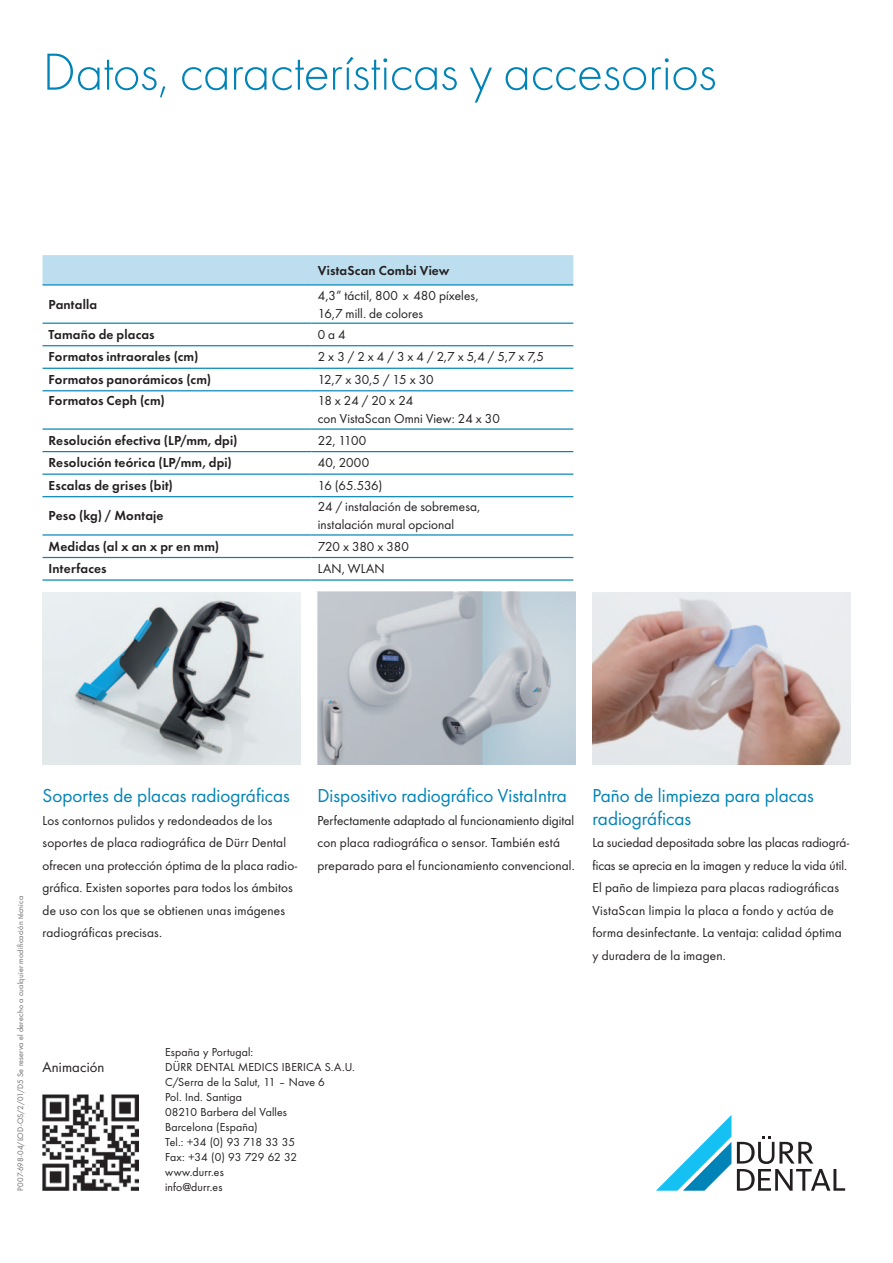
<style>
.page{position:relative;width:893px;height:1263px;background:#fff}
.page>*{position:absolute;margin:0;border:0;box-sizing:border-box;transform-origin:0 0}
.t1{font:300 54px "Futura TOT";letter-spacing:-.01em;color:#0083b6}
.t2{font:19.5px/22.5px "Futura TOT Boo";color:#0083b6}
.t3{font:15px "Futura TOT Boo";letter-spacing:.01em;color:#231f20}
.t4{font:13.5px/22.5px "Futura TOT Boo";letter-spacing:.01em;color:#231f20}
.t5{font:13.5px "Futura TOT Dem";letter-spacing:.015em;color:#231f20}
.t6{font:13.5px "Futura TOT Boo";letter-spacing:-.01em;color:#231f20}
.t7{font:12px/15px "Futura TOT Boo";letter-spacing:.015em;color:#231f20}
.t8{font:8.25px "Futura TOT Boo";letter-spacing:.025em;color:#6c6d70}
</style>
<div class="page">
<svg style="left:656px;top:1115px;width:75px;height:76px"></svg>
<svg style="left:737px;top:1136px;width:108px;height:55px"></svg>
<img style="left:43px;top:592px;width:257px;height:172px">
<img style="left:592px;top:592px;width:258px;height:173px">
<img style="left:318px;top:592px;width:257px;height:172px">
<img style="left:43px;top:1094px;width:96px;height:97px">
<div style="left:43px;top:255px;width:530px;height:29px;background:#bcdeee"></div>
<hr style="left:43px;top:284px;width:269px;height:1px;background:#0083b6">
<hr style="left:43px;top:323px;width:269px;height:1px;background:#0083b6">
<hr style="left:312px;top:284px;width:261px;height:1px;background:#0083b6">
<hr style="left:312px;top:323px;width:261px;height:1px;background:#0083b6">
<hr style="left:43px;top:345px;width:269px;height:1px;background:#0083b6">
<hr style="left:312px;top:345px;width:261px;height:1px;background:#0083b6">
<hr style="left:43px;top:368px;width:269px;height:1px;background:#0083b6">
<hr style="left:312px;top:368px;width:261px;height:1px;background:#0083b6">
<hr style="left:43px;top:390px;width:269px;height:1px;background:#0083b6">
<hr style="left:312px;top:390px;width:261px;height:1px;background:#0083b6">
<hr style="left:43px;top:428px;width:269px;height:2px;background:#0083b6">
<hr style="left:312px;top:428px;width:261px;height:2px;background:#0083b6">
<hr style="left:43px;top:451px;width:269px;height:1px;background:#0083b6">
<hr style="left:312px;top:451px;width:261px;height:1px;background:#0083b6">
<hr style="left:43px;top:473px;width:269px;height:2px;background:#0083b6">
<hr style="left:312px;top:473px;width:261px;height:2px;background:#0083b6">
<hr style="left:43px;top:496px;width:269px;height:1px;background:#0083b6">
<hr style="left:312px;top:496px;width:261px;height:1px;background:#0083b6">
<hr style="left:43px;top:534px;width:269px;height:1px;background:#0083b6">
<hr style="left:312px;top:534px;width:261px;height:1px;background:#0083b6">
<hr style="left:43px;top:557px;width:269px;height:1px;background:#0083b6">
<hr style="left:43px;top:579px;width:269px;height:2px;background:#0083b6">
<hr style="left:312px;top:557px;width:261px;height:1px;background:#0083b6">
<hr style="left:312px;top:579px;width:261px;height:2px;background:#0083b6">
<h1 class="t1" style="left:43px;top:41px;width:676px">Datos, características y accesorios</h1>
<p class="t5" style="left:318px;top:262px;width:133px">VistaScan Combi View</p>
<p class="t5" style="left:49px;top:296px;width:50px">Pantalla</p>
<p class="t4" style="left:318px;top:286px;width:162px;line-height:18px">4,3” táctil, 800 x 480 píxeles,<br>16,7 mill. de colores</p>
<p class="t5" style="left:49px;top:326px;width:108px">Tamaño de placas</p>
<p class="t4" style="left:318px;top:323px;width:29px">0 a 4</p>
<p class="t5" style="left:49px;top:349px;width:151px">Formatos intraorales (cm)</p>
<p class="t4" style="left:318px;top:346px;width:228px">2 x 3 / 2 x 4 / 3 x 4 / 2,7 x 5,4 / 5,7 x 7,5</p>
<p class="t5" style="left:49px;top:371px;width:164px">Formatos panorámicos (cm)</p>
<p class="t4" style="left:318px;top:368px;width:117px">12,7 x 30,5 / 15 x 30</p>
<p class="t5" style="left:49px;top:393px;width:118px">Formatos Ceph (cm)</p>
<p class="t4" style="left:318px;top:392px;width:184px;line-height:18px">18 x 24 / 20 x 24<br>con VistaScan Omni View: 24 x 30</p>
<p class="t5" style="left:49px;top:432px;width:190px">Resolución efectiva (LP/mm, dpi)</p>
<p class="t4" style="left:318px;top:429px;width:50px">22, 1100</p>
<p class="t5" style="left:49px;top:455px;width:185px">Resolución teórica (LP/mm, dpi)</p>
<p class="t4" style="left:318px;top:451px;width:53px">40, 2000</p>
<p class="t5" style="left:49px;top:477px;width:126px">Escalas de grises (bit)</p>
<p class="t4" style="left:318px;top:474px;width:66px">16 (65.536)</p>
<p class="t5" style="left:49px;top:508px;width:116px">Peso (kg) / Montaje</p>
<p class="t4" style="left:318px;top:498px;width:164px;line-height:18px">24 / instalación de sobremesa, instalación mural opcional</p>
<p class="t5" style="left:49px;top:538px;width:172px">Medidas (al x an x pr en mm)</p>
<p class="t6" style="left:318px;top:538px;width:93px">720 x 380 x 380</p>
<p class="t5" style="left:49px;top:561px;width:60px">Interfaces</p>
<p class="t4" style="left:318px;top:557px;width:66px">LAN, WLAN</p>
<p class="t8" style="left:16px;top:1191px;width:296px;rotate:-90deg">P007-698-04/LOD-OS/2/01/D5 Se reserva el derecho a cualquier modificación técnica</p>
<h2 class="t2" style="left:43px;top:784px;width:249px">Soportes de placas radiográficas</h2>
<p class="t4" style="left:43px;top:809px;width:256px">Los contornos pulidos y redondeados de los soportes de placa radiográfica de Dürr Dental ofrecen una protección óptima de la placa radio&shy;gráfica. Existen soportes para todos los ámbitos de uso con los que se obtienen unas imágenes radiográficas precisas.</p>
<h2 class="t2" style="left:317px;top:784px;width:251px">Dispositivo radiográfico VistaIntra</h2>
<p class="t4" style="left:317px;top:809px;width:259px">Perfectamente adaptado al funcionamiento digital con placa radiográfica o sensor. También está preparado para el funcionamiento convencional.</p>
<p class="t3" style="left:43px;top:1058px;width:63px">Animación</p>
<p class="t7" style="left:165px;top:1044px;width:191px">España y Portugal:<br>DÜRR DENTAL MEDICS IBERICA S.A.U.<br>C/Serra de la Salut, 11 – N ave 6<br>Pol. Ind. Santiga<br>08210 Barbera del Valles<br>Barcelona (España)<br>Tel.: +34 (0) 93 718 33 35<br>Fax: +34 (0) 93 729 62 32 www.durr.es<br>info@durr.es</p>
<h2 class="t2" style="left:592px;top:784px;width:223px">Paño de limpieza para placas radiográficas</h2>
<p class="t4" style="left:592px;top:831px;width:258px">La suciedad depositada sobre las placas radiográ&shy;ficas se aprecia en la imagen y reduce la vida útil.<br>El paño de limpieza para placas radiográficas VistaScan limpia la placa a fondo y actúa de forma desinfectante. La ventaja: calidad óptima y duradera de la imagen.</p>
</div>
